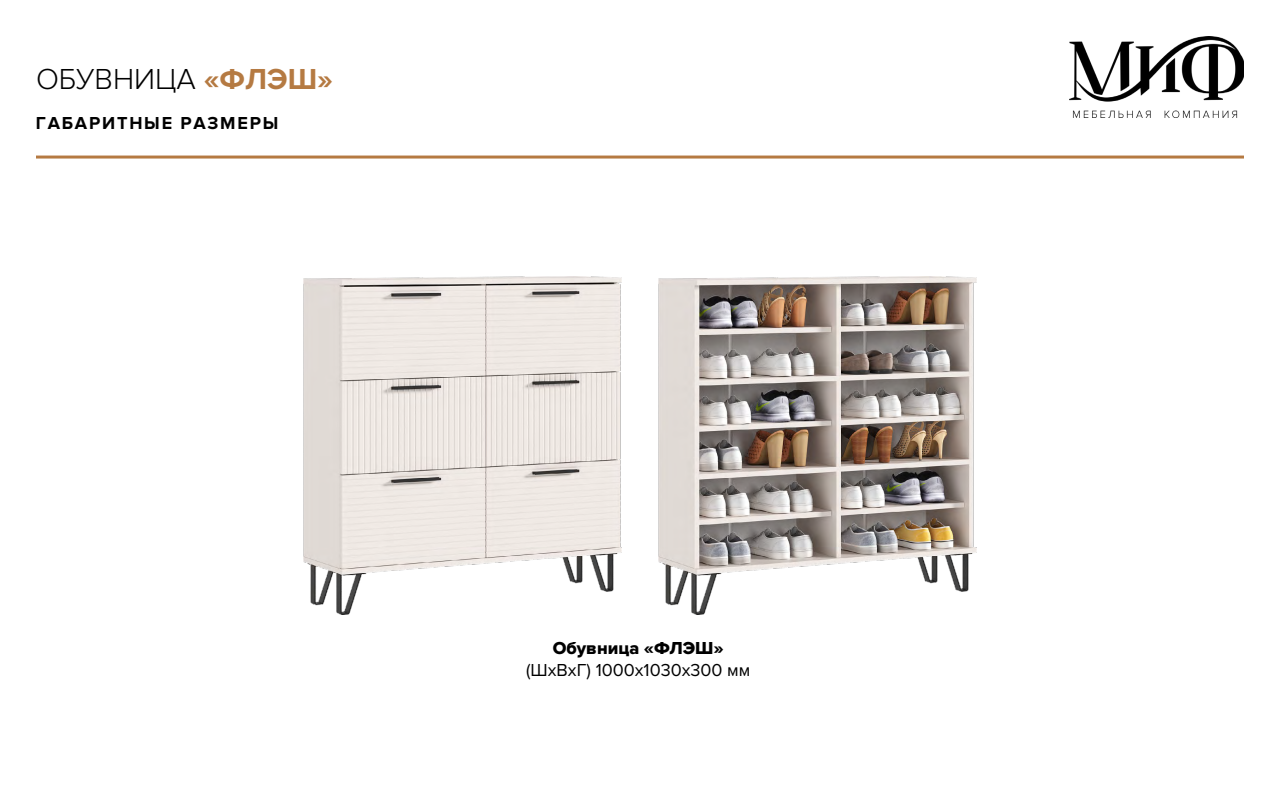
<style>
.page{position:relative;width:1280px;height:800px;background:#fff}
.page>*{position:absolute;margin:0;border:0;box-sizing:border-box;transform-origin:0 0}
.t1{font:300 30px "Proxima Nova";color:#000}
.t2{font:18px "Proxima Nova";color:#000}
.t3{font:700 18px "Proxima Nova";letter-spacing:.1em;color:#000}
.t4{font:18px "Proxima Nova Extrabld";color:#000}
.s1{font-weight:700;color:#b57a42}
</style>
<div class="page">
<img style="left:1069px;top:36px;width:175px;height:81px">
<hr style="left:36px;top:156px;width:1208px;height:3px;background:#b57a42">
<img style="left:303px;top:276px;width:319px;height:338px">
<img style="left:658px;top:276px;width:319px;height:338px">
<h1 class="t1" style="left:36px;top:61px;width:299px">ОБУВНИЦА <span class="s1">«ФЛЭШ»</span></h1>
<p class="t3" style="left:36px;top:112px;width:244px">ГАБАРИТНЫЕ РАЗМЕРЫ</p>
<p class="t4" style="left:553px;top:638px;width:173px">Обувница «ФЛЭШ»</p>
<p class="t2" style="left:526px;top:659px;width:226px">(ШхВхГ) 1000х1030х300 мм</p>
</div>
